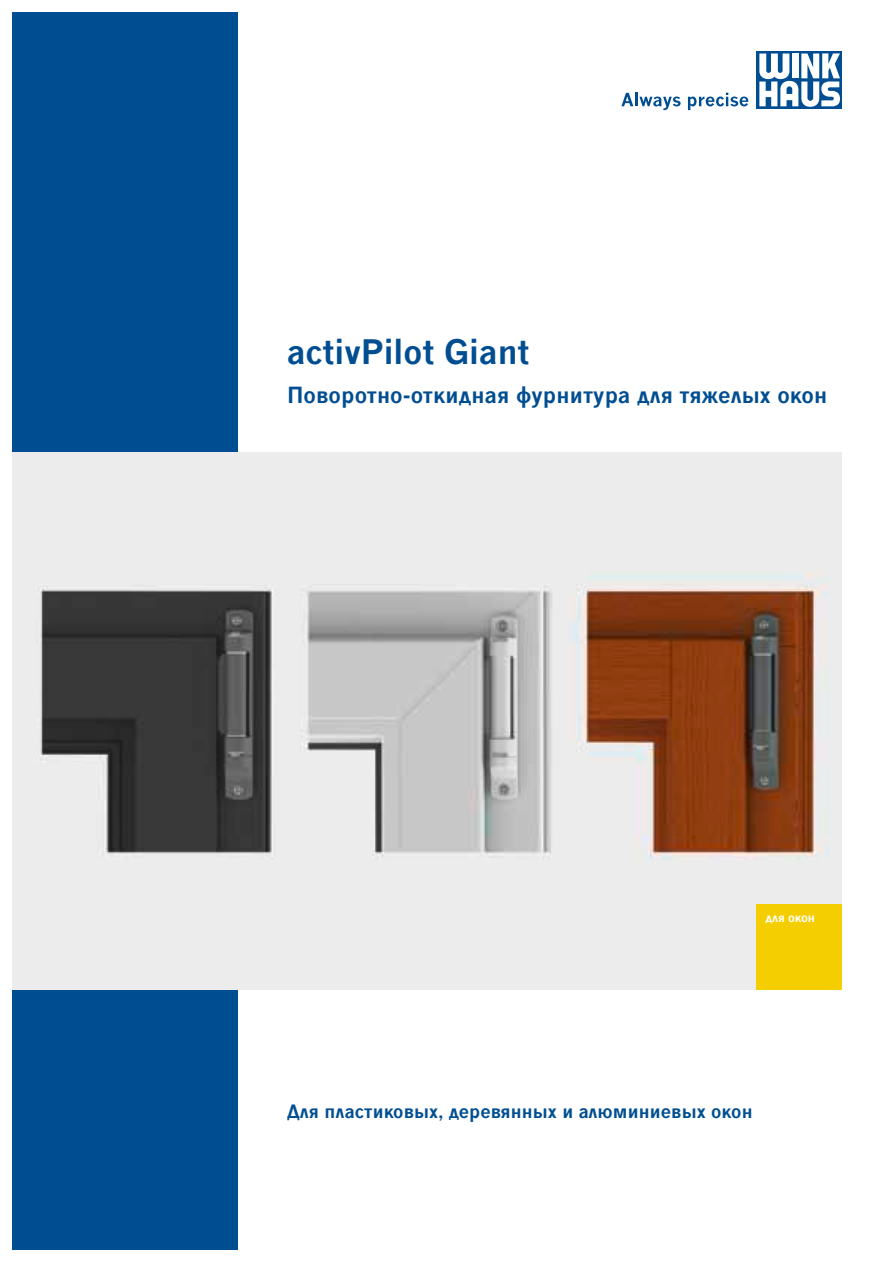
<style>
.page{position:relative;width:893px;height:1263px;background:#fff}
.page>*{position:absolute;margin:0;border:0;box-sizing:border-box;transform-origin:0 0}
.t1{font:700 33px "News Gothic Cyr";color:#004e91}
.t2{font:700 21.75px "News Gothic Cyr";letter-spacing:.005em;color:#004e91}
.t3{font:700 18px "News Gothic Cyr";letter-spacing:.005em;color:#004e91}
.t4{font:700 12px "News Gothic Cyr";letter-spacing:-.01em;color:#fff}
</style>
<div class="page">
<div style="left:757px;top:51px;width:85px;height:58px;background:#004e91"></div>
<svg style="left:759px;top:53px;width:81px;height:54px"></svg>
<svg style="left:621px;top:93px;width:60px;height:17px"></svg>
<svg style="left:688px;top:93px;width:60px;height:17px"></svg>
<div style="left:13px;top:13px;width:225px;height:1237px;background:#004e91"></div>
<img style="left:13px;top:452px;width:829px;height:538px">
<div style="left:757px;top:905px;width:85px;height:85px;background:#f4ce00"></div>
<h1 class="t1" style="left:287px;top:332px;width:244px">activPilot Giant</h1>
<p class="t2" style="left:287px;top:382px;width:542px">Поворотно-откидная фурнитура для тяжелых окон</p>
<p class="t4" style="left:765px;top:911px;width:51px">для окон</p>
<p class="t3" style="left:287px;top:1100px;width:467px">Для пластиковых, деревянных и алюминиевых окон</p>
</div>
